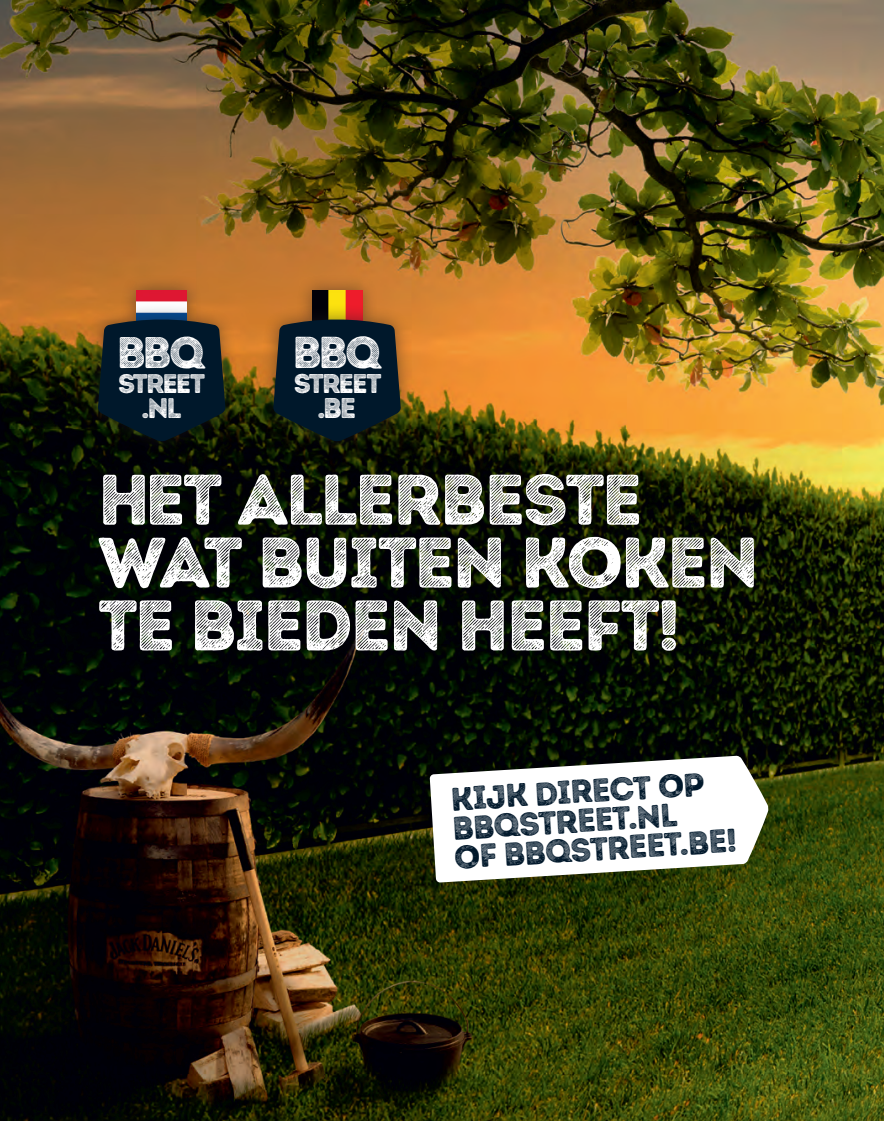
<style>
.page{position:relative;width:884px;height:1122px;background:#fff}
.page>*{position:absolute;margin:0;border:0;box-sizing:border-box;transform-origin:0 0}
.t1{font:71.23px/62.8px "Intro Rust L Base";letter-spacing:-.04em;color:#fff}
.t2{font:44.62px "Intro Rust L Base";color:#fff}
.t3{font:44.27px "Intro Rust L Base";color:#fff}
.t4{font:32.73px/29.1px "Intro Rust L Base";color:#00182b}
.t5{font:28.53px "Intro Rust L Base";color:#fff}
.t6{font:28.35px "Intro Rust L Base";color:#fff}
.t7{font:27.12px "Intro Rust L Base";letter-spacing:-.08em;color:#fff}
.t8{font:26.78px "Intro Rust L Base";letter-spacing:-.08em;color:#fff}
</style>
<div class="page">
<img style="left:0;top:0;width:883px;height:1121px">
<div style="left:296px;top:274px;width:82px;height:65px;background:#231f20;opacity:.5"></div>
<img style="left:312px;top:290px;width:50px;height:14px">
<div style="left:258px;top:304px;width:158px;height:153px;background:#231f20;opacity:.5"></div>
<svg style="left:273px;top:318px;width:128px;height:123px;background:#0f1e26"></svg>
<div style="left:121px;top:274px;width:82px;height:65px;background:#231f20;opacity:.5"></div>
<img style="left:137px;top:290px;width:49px;height:14px">
<div style="left:83px;top:304px;width:158px;height:153px;background:#231f20;opacity:.5"></div>
<svg style="left:98px;top:318px;width:127px;height:123px;background:#0a1c26"></svg>
<svg style="left:429px;top:756px;width:339px;height:127px"></svg>
<p class="t3" style="left:117px;top:325px;width:89px">BBQ</p>
<p class="t6" style="left:141px;top:390px;width:42px">.NL</p>
<p class="t8" style="left:118px;top:367px;width:88px">STREET</p>
<p class="t2" style="left:292px;top:324px;width:90px">BBQ</p>
<p class="t5" style="left:317px;top:390px;width:40px">.BE</p>
<p class="t7" style="left:293px;top:366px;width:89px">STREET</p>
<p class="t1" style="left:98px;top:469px;width:662px">HET ALLERBESTE<br>WAT BUITEN KOKEN<br>TE BIEDEN HEEFT!</p>
<p class="t4" style="left:450px;top:784px;width:285px;rotate:-3deg">KIJK DIRECT OP<br>BBQSTREET.NL<br>OF BBQSTREET.BE!</p>
</div>
